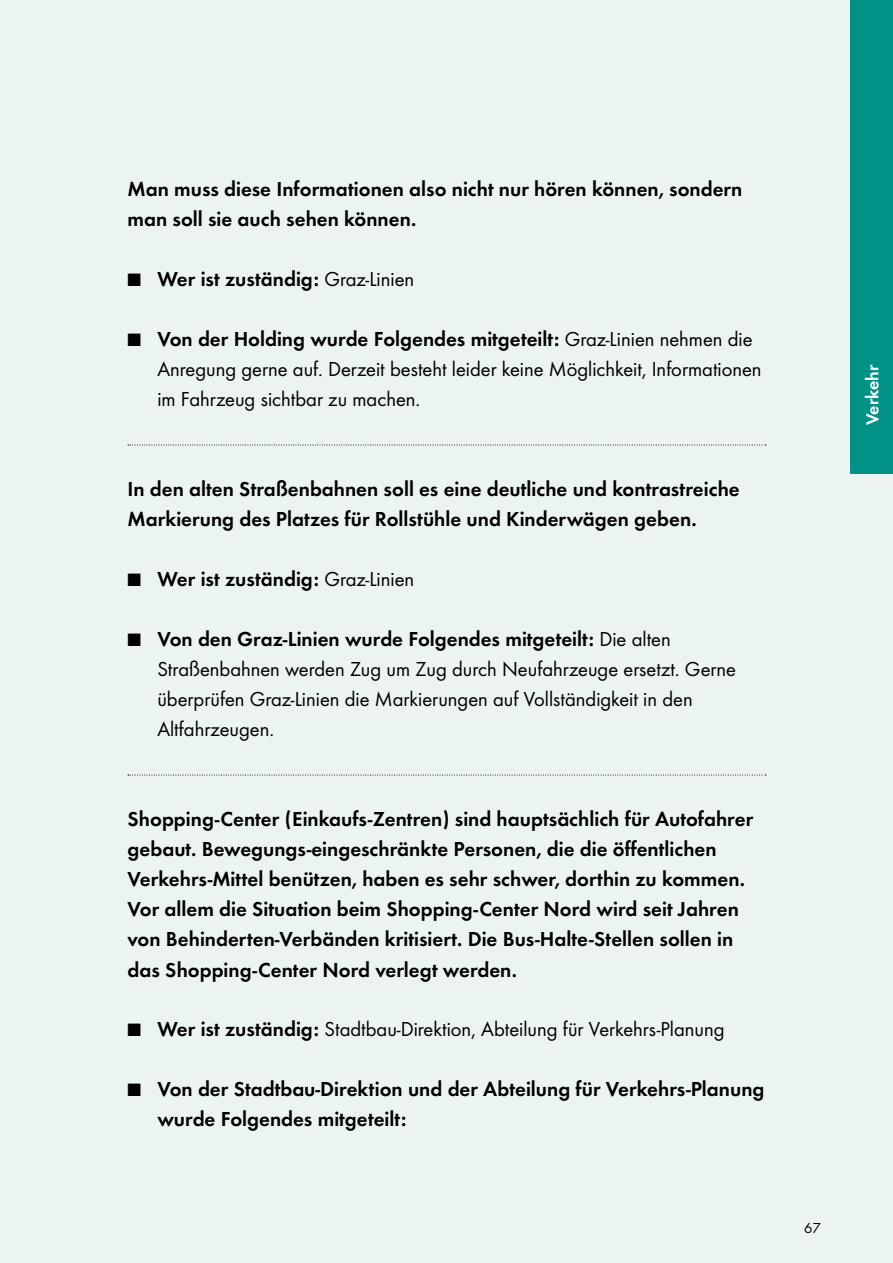
<style>
.page{position:relative;width:893px;height:1263px;background:#ecf4f3}
.page>*{position:absolute;margin:0;border:0;box-sizing:border-box;transform-origin:0 0}
.t1{font:21px/30px "Futura Dem";color:#000}
.t2{font:21px/30px "Futura Boo";color:#000}
.t3{font:18px "Futura Dem";color:#fff}
.t4{font:15px "Futura Boo";color:#000}
.s1{font-family:"Futura Boo"}
.s2{font-family:"Futura Dem"}
</style>
<div class="page">
<div style="left:850px;top:0;width:43px;height:474px;background:#009187"></div>
<svg style="left:128px;top:445px;width:638px;height:1px"></svg>
<svg style="left:128px;top:775px;width:638px;height:1px"></svg>
<p class="t1" style="left:128px;top:173px;width:616px">Man muss diese Informationen also nicht nur hören können, sondern man soll sie auch sehen können.</p>
<p class="t1" style="left:128px;top:263px;width:288px">■ Wer ist zuständig: <span class="s1">Graz-Linien</span></p>
<p class="t1" style="left:128px;top:323px;width:627px">■ Von der Holding wurde Folgendes mitgeteilt: <span class="s1">Graz-Linien nehmen die</span></p>
<p class="t2" style="left:157px;top:353px;width:606px">Anregung gerne auf. Derzeit besteht leider keine Möglichkeit, Informationen im Fahrzeug sichtbar zu machen.</p>
<p class="t1" style="left:128px;top:473px;width:614px">In den alten Straßenbahnen soll es eine deutliche und kontrastreiche<br>Markierung des Platzes für Rollstühle und Kinderwägen geben.</p>
<p class="t1" style="left:128px;top:563px;width:288px">■ Wer ist zuständig: <span class="s1">Graz-Linien</span></p>
<p class="t1" style="left:128px;top:623px;width:545px">■ Von den Graz-Linien wurde Folgendes mitgeteilt: <span class="s1">Die alten</span></p>
<p class="t2" style="left:157px;top:653px;width:580px">Straßenbahnen werden Zug um Zug durch Neufahrzeuge ersetzt. Gerne überprüfen Graz-Linien die Markierungen auf Vollständigkeit in den<br>Altfahrzeugen.</p>
<p class="t1" style="left:128px;top:803px;width:627px">Shopping-Center (Einkaufs-Zentren) sind hauptsächlich für Autofahrer gebaut. Bewegungs-eingeschränkte Personen, die die öffentlichen Verkehrs-Mittel benützen, haben es sehr schwer, dorthin zu kommen.<br>Vor allem die Situation beim Shopping-Center Nord wird seit Jahren von Behinderten-Verbänden kritisiert. Die Bus-Halte-Stellen sollen in das Shopping-Center Nord verlegt werden.</p>
<p class="t2" style="left:128px;top:1013px;width:598px">■ <span class="s2">Wer ist zuständig:</span> Stadtbau-Direktion, Abteilung für Verkehrs-Planung</p>
<p class="t1" style="left:157px;top:1073px;width:609px;text-indent:-30px">■ Von der Stadtbau-Direktion und der Abteilung für Verkehrs-Planung wurde Folgendes mitgeteilt:</p>
<p class="t4" style="left:804px;top:1218px;width:18px">67</p>
<p class="t3" style="left:859px;top:425px;width:62px;rotate:-90deg">Verkehr</p>
</div>
